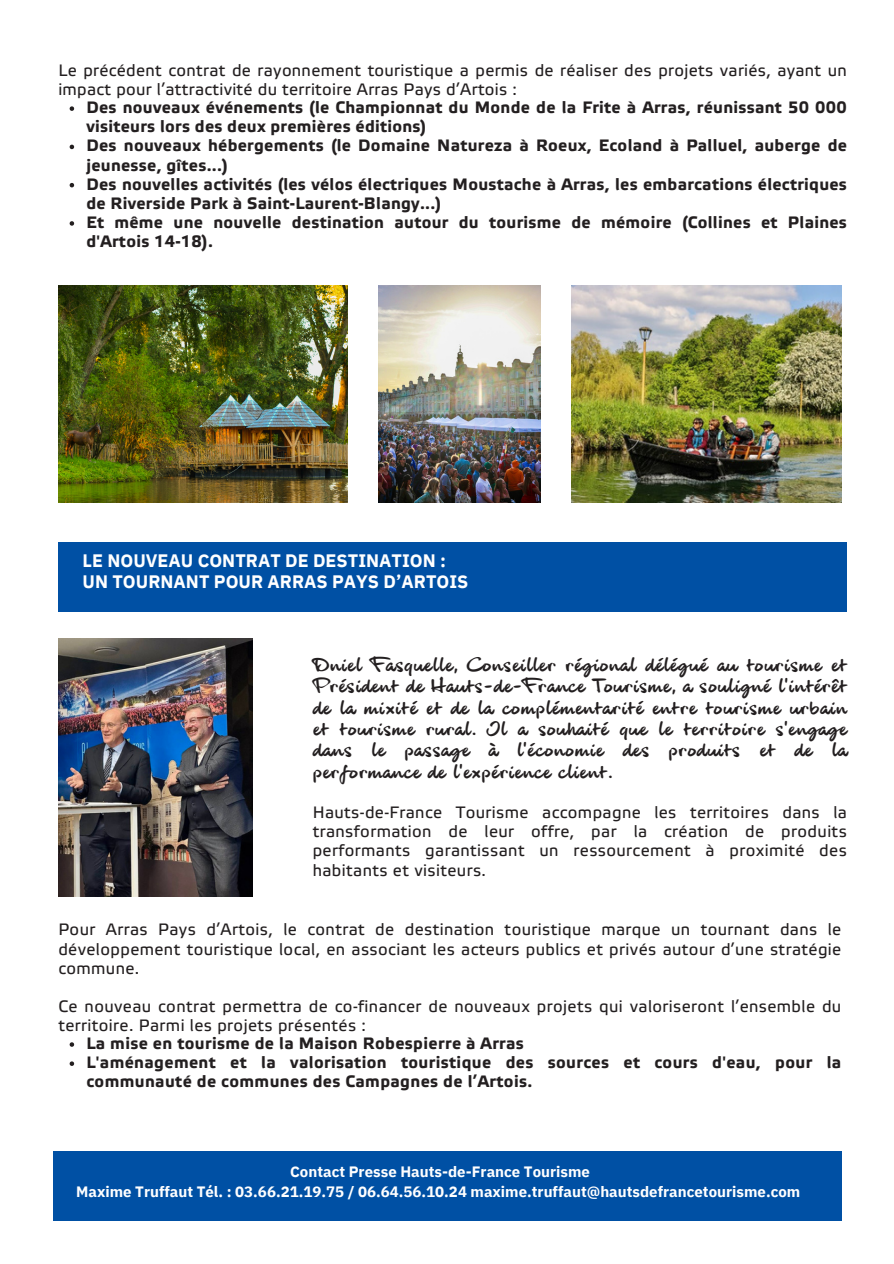
<style>
.page{position:relative;width:894px;height:1264px;background:#fff}
.page>*{position:absolute;margin:0;border:0;box-sizing:border-box;transform-origin:0 0}
.t1{font:18px/21.3px "black Hand";letter-spacing:.025em;color:#231f20;text-align:justify}
.t2{font:700 18px/21.3px "IBM Plex Sans";color:#fff}
.t3{font:16.5px/19.2px "Etelka Text Pro";letter-spacing:.025em;color:#231f20;text-align:justify}
.t4{font:700 16.5px/19.2px "Etelka Text Pro";letter-spacing:.02em;color:#231f20}
.t5{font:700 15px "IBM Plex Sans";color:#fff}
</style>
<div class="page">
<div style="left:58px;top:542px;width:789px;height:69px;background:#0050a4"></div>
<img style="left:378px;top:285px;width:162px;height:218px">
<img style="left:58px;top:285px;width:289px;height:218px">
<img style="left:571px;top:285px;width:270px;height:218px">
<div style="left:53px;top:1151px;width:788px;height:69px;background:#0050a4"></div>
<img style="left:58px;top:638px;width:194px;height:258px">
<svg style="left:70px;top:106px;width:4px;height:5px"></svg>
<svg style="left:70px;top:145px;width:4px;height:4px"></svg>
<svg style="left:70px;top:183px;width:4px;height:4px"></svg>
<svg style="left:70px;top:221px;width:4px;height:5px"></svg>
<svg style="left:70px;top:1042px;width:4px;height:4px"></svg>
<svg style="left:70px;top:1061px;width:4px;height:4px"></svg>
<p class="t3" style="left:58px;top:61px;width:789px">Le précédent contrat de rayonnement touristique a permis de réaliser des projets variés, ayant un impact pour l’attractivité du territoire Arras Pays d’Artois :</p>
<h2 class="t4" style="left:86px;top:98px;width:761px">Des nouveaux événements (le Championnat du Monde de la Frite à Arras, réunissant 50 000 visiteurs lors des deux premières éditions)</h2>
<h2 class="t4" style="left:86px;top:137px;width:761px">Des nouveaux hébergements (le Domaine Natureza à Roeux, Ecoland à Palluel, auberge de jeunesse, gîtes...)</h2>
<h2 class="t4" style="left:86px;top:175px;width:761px">Des nouvelles activités (les vélos électriques Moustache à Arras, les embarcations électriques de Riverside Park à Saint-Laurent-Blangy...)</h2>
<h2 class="t4" style="left:86px;top:213px;width:761px">Et même une nouvelle destination autour du tourisme de mémoire (Collines et Plaines d'Artois 14-18).</h2>
<p class="t2" style="left:83px;top:549px;width:387px">LE NOUVEAU CONTRAT DE DESTINATION :<br>UN TOURNANT POUR ARRAS PAYS D’ARTOIS</p>
<p class="t1" style="left:312px;top:655px;width:535px">Dniel Fasquelle, Conseiller régional délégué au tourisme et Président de Hauts-de-France Tourisme, a souligné l’intérêt de la mixité et de la complémentarité entre tourisme urbain et tourisme rural. Il a souhaité que le territoire s’engage dans le passage à l’économie des produits et de la performance de l’expérience client.</p>
<p class="t3" style="left:312px;top:803px;width:535px">Hauts-de-France Tourisme accompagne les territoires dans la transformation de leur offre, par la création de produits performants garantissant un ressourcement à proximité des habitants et visiteurs.</p>
<p class="t3" style="left:58px;top:920px;width:784px">Pour Arras Pays d’Artois, le contrat de destination touristique marque un tournant dans le développement touristique local, en associant les acteurs publics et privés autour d’une stratégie commune.</p>
<p class="t3" style="left:58px;top:997px;width:784px">Ce nouveau contrat permettra de co-financer de nouveaux projets qui valoriseront l’ensemble du territoire. Parmi les projets présentés :</p>
<p class="t4" style="left:86px;top:1034px;width:439px">La mise en tourisme de la Maison Robespierre à Arras</p>
<p class="t4" style="left:86px;top:1053px;width:756px">L'aménagement et la valorisation touristique des sources et cours d'eau, pour la communauté de communes des Campagnes de l’Artois.</p>
<p class="t5" style="left:290px;top:1161px;width:301px">Contact Presse Hauts-de-France Tourisme</p>
<h1 class="t5" style="left:76px;top:1181px;width:725px">Maxime Truffaut Tél. : 03.66.21.19.75 / 06.64.56.10.24 maxime.truffaut@hautsdefrancetourisme.com</h1>
</div>
